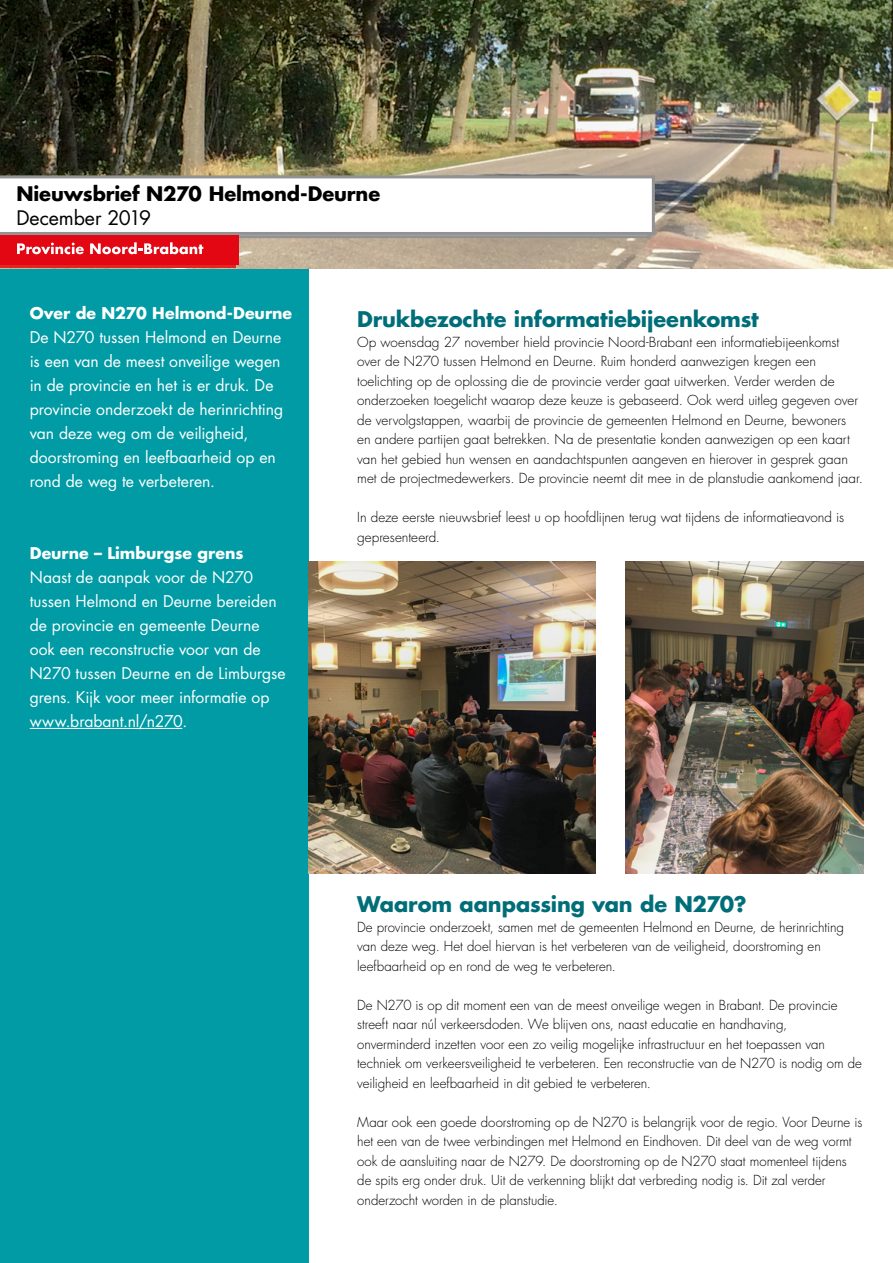
<style>
.page{position:relative;width:893px;height:1263px;background:#fff}
.page>*{position:absolute;margin:0;border:0;box-sizing:border-box;transform-origin:0 0}
.t1{font:700 21px "Futura Std";letter-spacing:-.005em;color:#006e79}
.t2{font:700 19.5px "Futura Std";letter-spacing:-.005em;color:#000}
.t3{font:19.5px "Futura Std";letter-spacing:-.005em;color:#000}
.t4{font:15.75px/24px "Futura Std";color:#fff}
.t5{font:700 15.75px "Futura Std";color:#fff}
.t6{font:300 13.5px/19.5px "Futura Std";color:#000}
</style>
<div class="page">
<div style="left:0;top:229px;width:308px;height:1034px;background:#009ba4"></div>
<img style="left:0;top:0;width:893px;height:268px">
<div style="left:0;top:238px;width:236px;height:30px;background:#e52420"></div>
<div style="left:0;top:235px;width:238px;height:30px;background:#e30613"></div>
<svg style="left:0;top:175px;width:655px;height:82px"></svg>
<hr style="left:30px;top:728px;width:152px;height:1px;background:#fff">
<img style="left:308px;top:561px;width:287px;height:312px">
<img style="left:625px;top:561px;width:238px;height:312px">
<h2 class="t2" style="left:16px;top:181px;width:365px">Nieuwsbrief N270 Helmond-Deurne</h2>
<h2 class="t3" style="left:16px;top:206px;width:136px">December 2019</h2>
<h2 class="t2" style="left:18px;top:184px;width:187px">Nieuwsbrief N270</h2>
<h2 class="t3" style="left:18px;top:209px;width:137px">september 2017</h2>
<p class="t5" style="left:30px;top:302px;width:264px">Over de N270 Helmond-Deurne</p>
<p class="t4" style="left:30px;top:325px;width:255px">De N270 tussen Helmond en Deurne is een van de meest onveilige wegen in de provincie en het is er druk. De provincie onderzoekt de herinrichting van deze weg om de veiligheid, doorstroming en leefbaarheid op en rond de weg te verbeteren.</p>
<p class="t5" style="left:30px;top:542px;width:215px">Deurne – Limburgse grens</p>
<p class="t4" style="left:30px;top:565px;width:257px">Naast de aanpak voor de N270 tussen Helmond en Deurne bereiden de provincie en gemeente Deurne ook een reconstructie voor van de<br>N270 tussen Deurne en de Limburgse grens. Kijk voor meer informatie op www.brabant.nl/n270.</p>
<h1 class="t1" style="left:357px;top:305px;width:403px">Drukbezochte informatiebijeenkomst</h1>
<p class="t6" style="left:357px;top:332px;width:507px">Op woensdag 27 november hield provincie Noord-Brabant een informatiebijeenkomst over de N270 tussen Helmond en Deurne. Ruim honderd aanwezigen kregen een toelichting op de oplossing die de provincie verder gaat uitwerken. Verder werden de onderzoeken toegelicht waarop deze keuze is gebaseerd. Ook werd uitleg gegeven over de vervolgstappen, waarbij de provincie de gemeenten Helmond en Deurne, bewoners en andere partijen gaat betrekken. Na de presentatie konden aanwezigen op een kaart van het gebied hun wensen en aandachtspunten aangeven en hierover in gesprek gaan met de projectmedewerkers. De provincie neemt dit mee in de planstudie aankomend jaar.</p>
<p class="t6" style="left:357px;top:508px;width:489px">In deze eerste nieuwsbrief leest u op hoofdlijnen terug wat tijdens de informatieavond is gepresenteerd.</p>
<h1 class="t1" style="left:357px;top:890px;width:391px">Waarom aanpassing van de N270?</h1>
<p class="t6" style="left:357px;top:917px;width:488px">De provincie onderzoekt, samen met de gemeenten Helmond en Deurne, de herinrichting van deze weg. Het doel hiervan is het verbeteren van de veiligheid, doorstroming en leefbaarheid op en rond de weg te verbeteren.</p>
<p class="t6" style="left:357px;top:995px;width:506px">De N270 is op dit moment een van de meest onveilige wegen in Brabant. De provincie streeft naar núl verkeersdoden. We blijven ons, naast educatie en handhaving, onverminderd inzetten voor een zo veilig mogelijke infrastructuur en het toepassen van techniek om verkeersveiligheid te verbeteren. Een reconstructie van de N270 is nodig om de veiligheid en leefbaarheid in dit gebied te verbeteren.</p>
<p class="t6" style="left:357px;top:1112px;width:507px">Maar ook een goede doorstroming op de N270 is belangrijk voor de regio. Voor Deurne is het een van de twee verbindingen met Helmond en Eindhoven. Dit deel van de weg vormt ook de aansluiting naar de N279. De doorstroming op de N270 staat momenteel tijdens de spits erg onder druk. Uit de verkenning blijkt dat verbreding nodig is. Dit zal verder onderzocht worden in de planstudie.</p>
</div>
